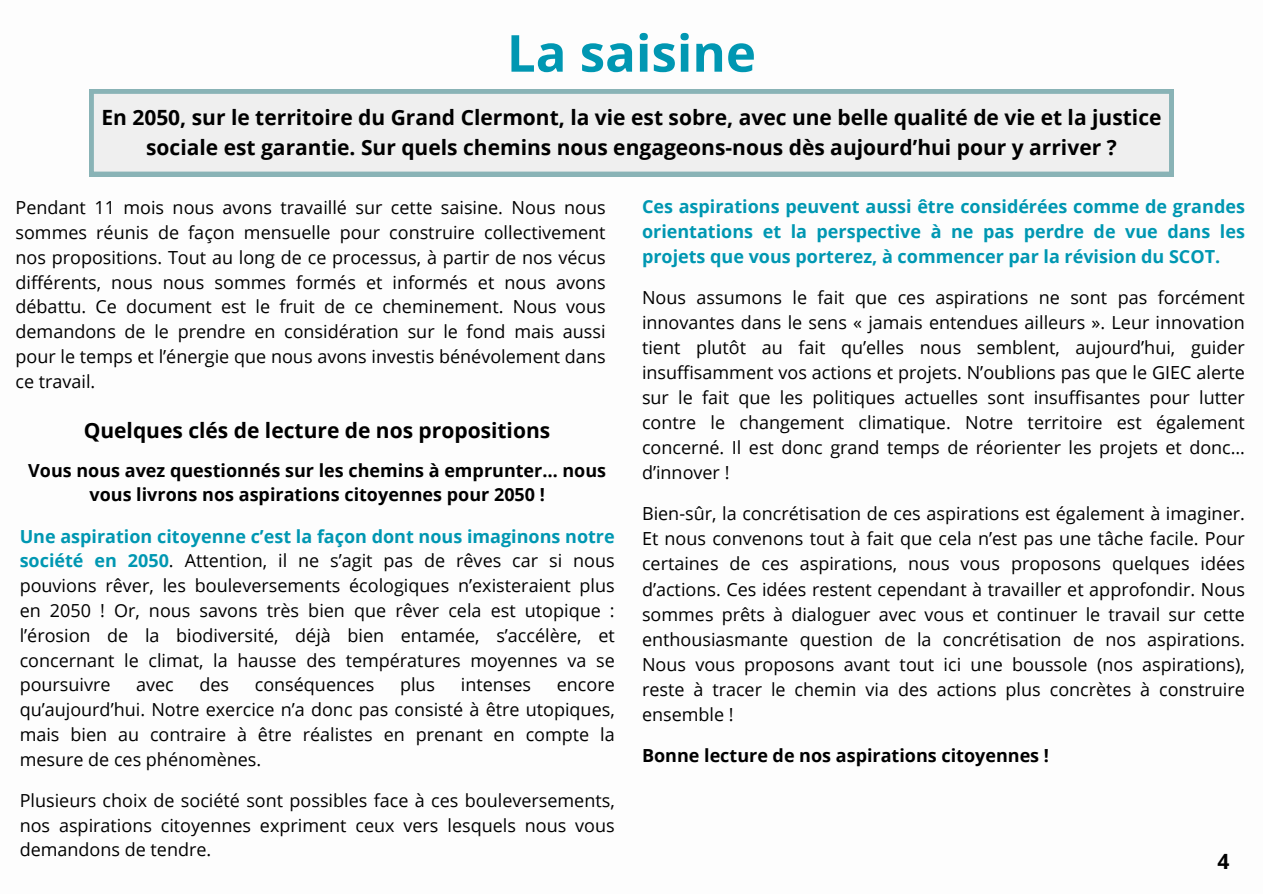
<style>
.page{position:relative;width:1263px;height:894px;background:#fff}
.page>*{position:absolute;margin:0;border:0;box-sizing:border-box;transform-origin:0 0}
.t1{font:700 51px "Open Sans";color:#0097b2}
.t2{font:700 21px/29.2px "Open Sans";color:#000;text-align:center}
.t3{font:18px/24.8px "Open Sans";color:#000;text-align:justify}
.t4{font:700 18px/25px "Open Sans";color:#0097b2;text-align:justify}
.t5{font:700 18px/24.8px "Open Sans";color:#000;text-align:center}
.s1{font-weight:700;color:#0097b2}
</style>
<div class="page">
<svg style="left:89px;top:89px;width:1084px;height:87px"></svg>
<p class="t1" style="left:507px;top:17px;width:251px">La saisine</p>
<p class="t2" style="left:101px;top:103px;width:1062px">En 2050, sur le territoire du Grand Clermont, la vie est sobre, avec une belle qualité de vie et la justice sociale est garantie. Sur quels chemins nous engageons-nous dès aujourd’hui pour y arriver ?</p>
<p class="t3" style="left:16px;top:195px;width:592px">Pendant 11 mois nous avons travaillé sur cette saisine. Nous nous sommes réunis de façon mensuelle pour construire collectivement nos propositions. Tout au long de ce processus, à partir de nos vécus différents, nous nous sommes formés et informés et nous avons débattu. Ce document est le fruit de ce cheminement. Nous vous demandons de le prendre en considération sur le fond mais aussi pour le temps et l’énergie que nous avons investis bénévolement dans ce travail.</p>
<p class="t2" style="left:84px;top:415px;width:468px">Quelques clés de lecture de nos propositions</p>
<p class="t5" style="left:28px;top:457px;width:579px">Vous nous avez questionnés sur les chemins à emprunter… nous vous livrons nos aspirations citoyennes pour 2050 !</p>
<p class="t3" style="left:20px;top:523px;width:597px"><span class="s1">Une aspiration citoyenne c’est la façon dont nous imaginons notre société en 2050</span>. Attention, il ne s’agit pas de rêves car si nous pouvions rêver, les bouleversements écologiques n’existeraient plus en 2050 ! Or, nous savons très bien que rêver cela est utopique : l’érosion de la biodiversité, déjà bien entamée, s’accélère, et concernant le climat, la hausse des températures moyennes va se poursuivre</p>
<p class="t3" style="left:136px;top:671px;width:39px">avec</p>
<p class="t3" style="left:199px;top:671px;width:31px">des</p>
<p class="t3" style="left:255px;top:671px;width:121px">conséquences</p>
<p class="t3" style="left:400px;top:671px;width:37px">plus</p>
<p class="t3" style="left:461px;top:671px;width:72px">intenses</p>
<p class="t3" style="left:20px;top:671px;width:597px;text-indent:537px">encore qu’aujourd’hui. Notre exercice n’a donc pas consisté à être utopiques, mais bien au contraire à être réalistes en prenant en compte la mesure de ces phénomènes.</p>
<p class="t3" style="left:20px;top:787px;width:597px">Plusieurs choix de société sont possibles face à ces bouleversements, nos aspirations citoyennes expriment ceux vers lesquels nous vous demandons de tendre.</p>
<p class="t4" style="left:642px;top:193px;width:604px">Ces aspirations peuvent aussi être considérées comme de grandes orientations et la perspective à ne pas perdre de vue dans les projets que vous porterez, à commencer par la révision du SCOT.</p>
<p class="t3" style="left:642px;top:285px;width:604px">Nous assumons le fait que ces aspirations ne sont pas forcément innovantes dans le sens « jamais entendues ailleurs ». Leur innovation tient plutôt au fait qu’elles nous semblent, aujourd’hui, guider insuffisamment vos actions et projets. N’oublions pas que le GIEC alerte sur le fait que les politiques actuelles sont insuffisantes pour lutter contre le changement climatique. Notre territoire est également concerné. Il est donc grand temps de réorienter les projets et donc… d’innover !</p>
<p class="t3" style="left:642px;top:501px;width:604px">Bien-sûr, la concrétisation de ces aspirations est également à imaginer.<br>Et nous convenons tout à fait que cela n’est pas une tâche facile. Pour certaines de ces aspirations, nous vous proposons quelques idées d’actions. Ces idées restent cependant à travailler et approfondir. Nous sommes prêts à dialoguer avec vous et continuer le travail sur cette enthousiasmante question de la concrétisation de nos aspirations.<br>Nous vous proposons avant tout ici une boussole (nos aspirations), reste à tracer le chemin via des actions plus concrètes à construire ensemble !</p>
<p class="t5" style="left:642px;top:742px;width:409px">Bonne lecture de nos aspirations citoyennes !</p>
<p class="t2" style="left:1217px;top:846px;width:13px">4</p>
</div>
